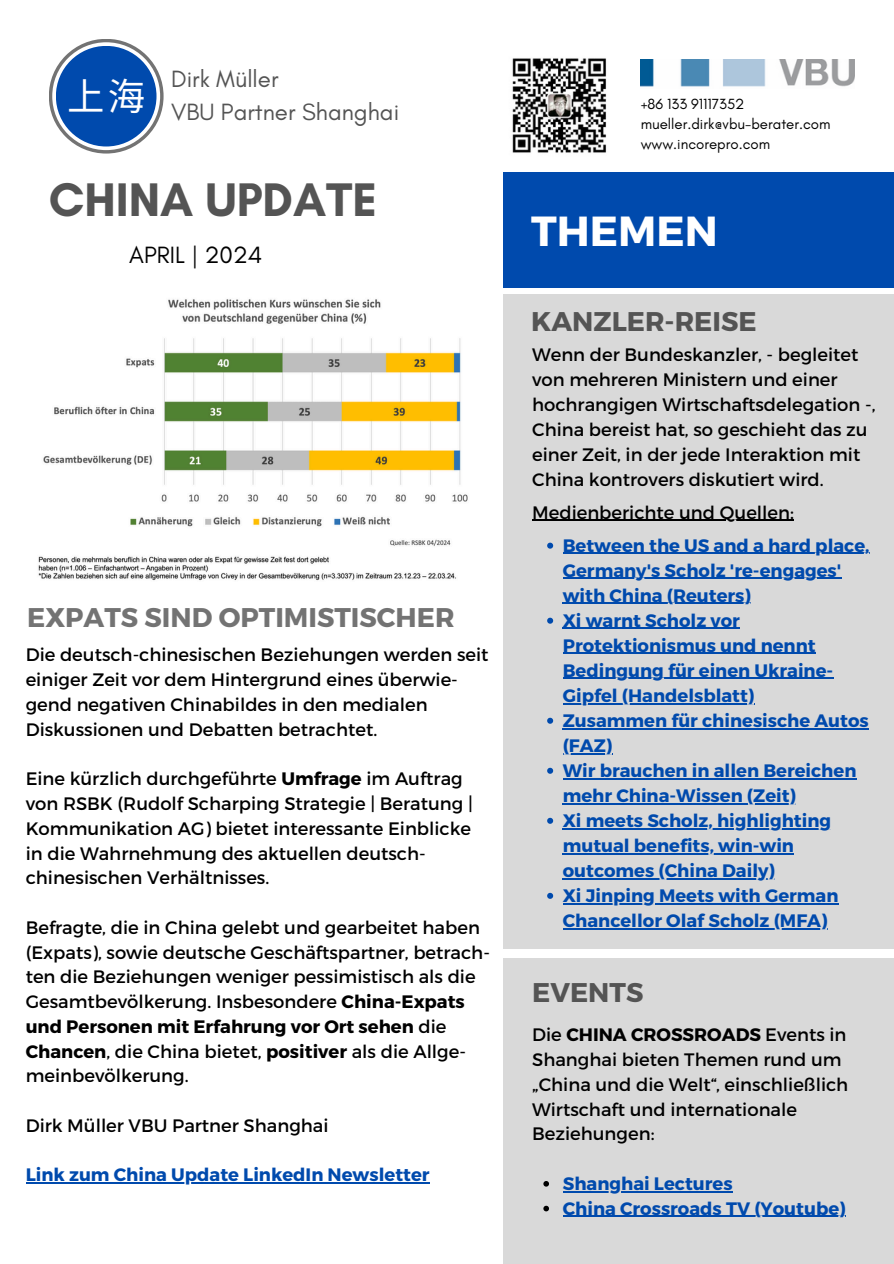
<style>
.page{position:relative;width:894px;height:1264px;background:#fff}
.page>*{position:absolute;margin:0;border:0;box-sizing:border-box;transform-origin:0 0}
.t1{font:700 48px "Glacial Indifference";color:#545454}
.t2{font:700 42px "Montserrat";color:#fff}
.t3{font:37.35px "Noto Sans CJ Ksc";color:#fff}
.t4{font:700 27px "Montserrat";color:#737373}
.t5{font:700 27px "Montserrat";color:#545454}
.t6{font:24px/32.7px "Glacial Indifference";color:#545454}
.t7{font:24px "Glacial Indifference";color:#000}
.t8{font:18px/24.8px "Montserrat";color:#000}
.t9{font:700 18px/25px "Montserrat";color:#004aad}
.t10{font:15px "Glacial Indifference";color:#000}
.s1{font-weight:700}
</style>
<div class="page">
<div style="left:503px;top:171px;width:390px;height:116px;background:#004aad"></div>
<div style="left:503px;top:294px;width:390px;height:654px;background:#d9d9d9"></div>
<div style="left:503px;top:958px;width:390px;height:305px;background:#d9d9d9"></div>
<img style="left:512px;top:58px;width:95px;height:95px">
<svg style="left:49px;top:39px;width:114px;height:114px"></svg>
<div style="left:56px;top:46px;width:100px;height:100px;background:#004aad;border-radius:50%"></div>
<img style="left:640px;top:59px;width:214px;height:28px">
<img style="left:38px;top:299px;width:430px;height:282px">
<hr style="left:532px;top:519px;width:261px;height:2px;background:#000">
<svg style="left:547px;top:542px;width:6px;height:6px"></svg>
<hr style="left:562px;top:552px;width:307px;height:2px;background:#004aad">
<hr style="left:562px;top:577px;width:279px;height:2px;background:#004aad">
<hr style="left:562px;top:602px;width:188px;height:2px;background:#004aad">
<svg style="left:547px;top:617px;width:6px;height:6px"></svg>
<hr style="left:562px;top:627px;width:177px;height:2px;background:#004aad">
<hr style="left:562px;top:652px;width:253px;height:2px;background:#004aad">
<hr style="left:562px;top:677px;width:271px;height:2px;background:#004aad">
<hr style="left:562px;top:702px;width:192px;height:2px;background:#004aad">
<svg style="left:547px;top:717px;width:6px;height:6px"></svg>
<hr style="left:562px;top:727px;width:306px;height:2px;background:#004aad">
<hr style="left:562px;top:752px;width:50px;height:2px;background:#004aad">
<svg style="left:547px;top:767px;width:6px;height:6px"></svg>
<hr style="left:562px;top:777px;width:294px;height:2px;background:#004aad">
<hr style="left:562px;top:802px;width:233px;height:2px;background:#004aad">
<svg style="left:547px;top:817px;width:6px;height:6px"></svg>
<hr style="left:562px;top:827px;width:268px;height:2px;background:#004aad">
<hr style="left:562px;top:852px;width:231px;height:2px;background:#004aad">
<hr style="left:562px;top:877px;width:212px;height:2px;background:#004aad">
<svg style="left:547px;top:892px;width:6px;height:6px"></svg>
<hr style="left:562px;top:902px;width:276px;height:2px;background:#004aad">
<hr style="left:562px;top:927px;width:265px;height:2px;background:#004aad">
<hr style="left:26px;top:1182px;width:403px;height:1px;background:#004aad">
<svg style="left:543px;top:1181px;width:6px;height:5px"></svg>
<hr style="left:562px;top:1191px;width:170px;height:1px;background:#004aad">
<svg style="left:543px;top:1205px;width:6px;height:6px"></svg>
<hr style="left:562px;top:1215px;width:283px;height:1px;background:#004aad">
<p class="t3" style="left:67px;top:66px;width:79px">上海</p>
<p class="t6" style="left:171px;top:62px;width:229px">Dirk Müller<br>VBU Partner Shanghai</p>
<h5 class="t1" style="left:49px;top:171px;width:330px">CHINA UPDATE</h5>
<p class="t7" style="left:129px;top:240px;width:135px">APRIL | 2024</p>
<h3 class="t4" style="left:27px;top:599px;width:429px">EXPATS SIND OPTIMISTISCHER</h3>
<p class="t8" style="left:26px;top:641px;width:464px">Die deutsch-chinesischen Beziehungen werden seit einiger Zeit vor dem Hintergrund eines überwie&shy;gend negativen Chinabildes in den medialen Diskussionen und Debatten betrachtet.</p>
<p class="t8" style="left:26px;top:765px;width:448px">Eine kürzlich durchgeführte <span class="s1">Umfrage</span> im Auftrag von RSBK (Rudolf Scharping Strategie | Beratung |<br>Kommunikation AG) bietet interessante Einblicke</p>
<h4 class="t8" style="left:26px;top:839px;width:401px">in die Wahrnehmung des aktuellen deutsch&shy;chinesischen Verhältnisses.</h4>
<p class="t8" style="left:26px;top:914px;width:465px">Befragte, die in China gelebt und gearbeitet haben (Expats), sowie deutsche Geschäftspartner, betrach&shy;ten die Beziehungen weniger pessimistisch als die Gesamtbevölkerung. Insbesondere <span class="s1">China-Expats und Personen mit Erfahrung vor Ort sehen</span> die <span class="s1">Chancen</span>, die China bietet, <span class="s1">positiver</span> als die Allge&shy;meinbevölkerung.</p>
<p class="t8" style="left:26px;top:1112px;width:304px">Dirk Müller VBU Partner Shanghai</p>
<p class="t9" style="left:26px;top:1161px;width:405px">Link zum China Update LinkedIn Newsletter</p>
<p class="t10" style="left:640px;top:95px;width:105px">+86 133 91117352</p>
<p class="t10" style="left:640px;top:115px;width:191px">mueller.dirk@vbu-berater.com</p>
<p class="t10" style="left:640px;top:135px;width:131px">www.incorepro.com</p>
<p class="t2" style="left:531px;top:204px;width:188px">THEMEN</p>
<h4 class="t5" style="left:531px;top:304px;width:227px">KANZLER-REISE</h4>
<p class="t8" style="left:532px;top:341px;width:345px">Wenn der Bundeskanzler, - begleitet von mehreren Ministern und einer hochrangigen Wirtschaftsdelegation -, China bereist hat, so geschieht das zu einer Zeit, in der jede Interaktion mit China kontrovers diskutiert wird.</p>
<p class="t8" style="left:532px;top:499px;width:263px">Medienberichte und Quellen:</p>
<p class="t9" style="left:562px;top:532px;width:308px">Between the US and a hard place,</p>
<p class="t9" style="left:562px;top:557px;width:280px">Germany's Scholz 're-engages'</p>
<p class="t9" style="left:562px;top:582px;width:254px">with China (Reuters)<br>Xi warnt Scholz vor<br>Protektionismus und nennt</p>
<p class="t9" style="left:562px;top:657px;width:272px">Bedingung für einen Ukraine-</p>
<p class="t9" style="left:562px;top:682px;width:307px">Gipfel (Handelsblatt)<br>Zusammen für chinesische Autos</p>
<p class="t9" style="left:562px;top:732px;width:295px">(FAZ)<br>Wir brauchen in allen Bereichen</p>
<p class="t9" style="left:562px;top:782px;width:270px">mehr China-Wissen (Zeit)<br>Xi meets Scholz, highlighting</p>
<h2 class="t9" style="left:562px;top:832px;width:233px">mutual benefits, win-win</h2>
<h4 class="t9" style="left:562px;top:857px;width:277px">outcomes (China Daily)<br>Xi Jinping Meets with German</h4>
<p class="t9" style="left:562px;top:907px;width:266px">Chancellor Olaf Scholz (MFA)</p>
<p class="t5" style="left:532px;top:974px;width:113px">EVENTS</p>
<p class="t8" style="left:532px;top:1021px;width:317px">Die <span class="s1">CHINA CROSSROADS</span> Events in<br>Shanghai bieten Themen rund um „China und die Welt“, einschließlich<br>Wirtschaft und internationale<br>Beziehungen:</p>
<p class="t9" style="left:562px;top:1170px;width:284px">Shanghai Lectures<br>China Crossroads TV (Youtube)</p>
</div>
